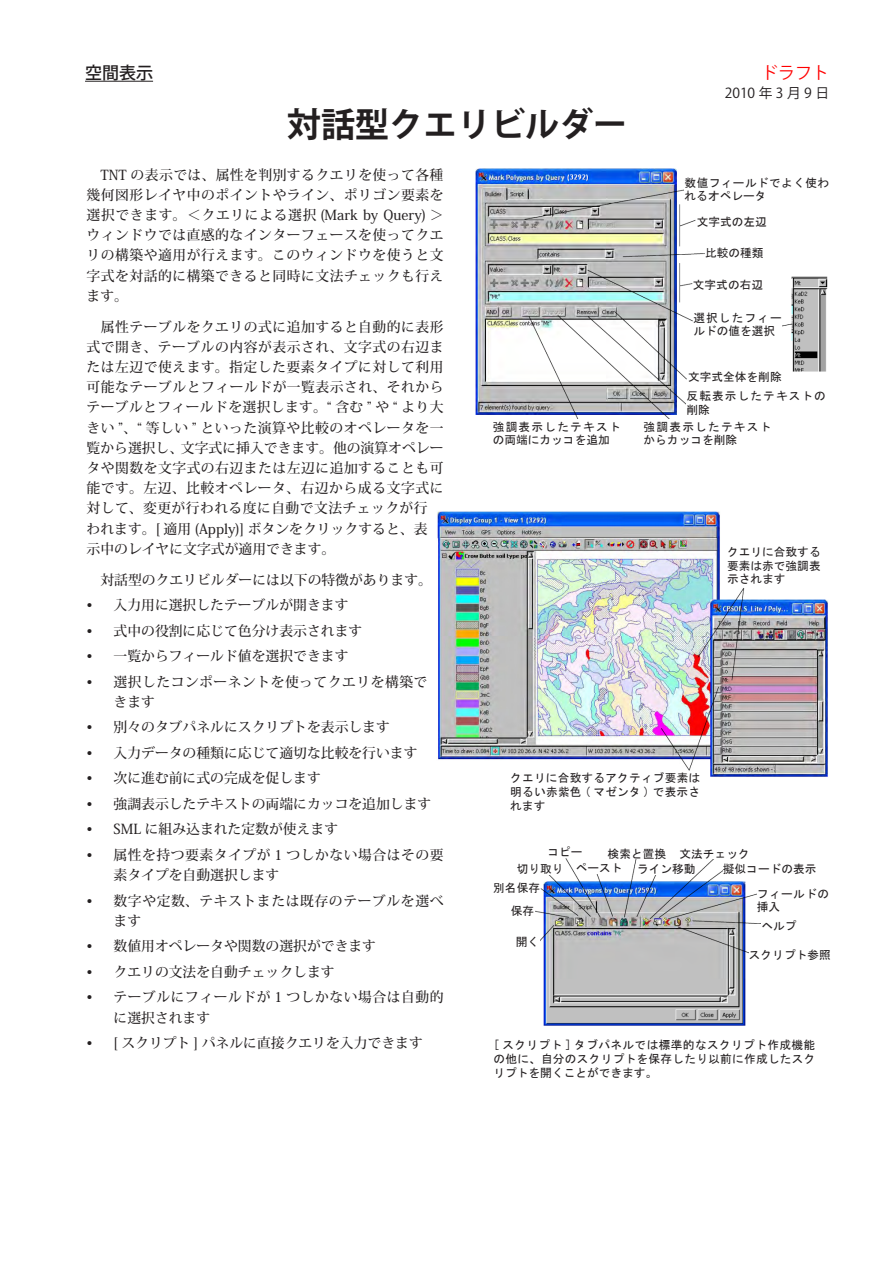
<style>
.page{position:relative;width:893px;height:1263px;background:#fff}
.page>*{position:absolute;margin:0;border:0;box-sizing:border-box;transform-origin:0 0}
.タイトル{font:700 34.05px "Koz Go Pro";color:#231f20}
.分類_下線{font:500 16.95px "Koz Go Pro";color:#231f20}
.肩_ドラフト{font:16.95px "Koz Go Pro";color:#f00}
.本文{font:500 13.8px/20.2px "Koz Min Pro";letter-spacing:.025em;color:#231f20;text-align:justify}
.本文-2{font:500 13.8px "Koz Min Pro";color:#231f20}
.右上日付{font:13.8px "Koz Go Pro";color:#231f20}
.画面の説明{font:11.7px/13.8px "MS Gothic";color:#231f20;text-align:justify}
.画面の説明-2{font:11.7px/13.8px "MS Gothic";letter-spacing:.035em;color:#231f20}
.画面の説明-3{font:11.7px/13.8px "MS Gothic";letter-spacing:.05em;color:#231f20}
.画面の説明-4{font:11.7px/13.8px "MS Gothic";letter-spacing:.105em;color:#231f20}
.画面の説明-5{font:11.7px/13.8px "MS Gothic";letter-spacing:.045em;color:#231f20}
.画面の説明-6{font:11.7px/13.8px "MS Gothic";letter-spacing:.09em;color:#231f20}
</style>
<div class="page">
<hr style="left:85px;top:81px;width:68px;height:1px;background:#231f20">
<img style="left:475px;top:168px;width:353px;height:251px">
<div style="left:685px;top:176px;width:144px;height:26px;background:#fff"></div>
<div style="left:697px;top:215px;width:70px;height:12px;background:#fff"></div>
<div style="left:705px;top:247px;width:59px;height:11px;background:#fff"></div>
<div style="left:693px;top:278px;width:70px;height:12px;background:#fff"></div>
<div style="left:688px;top:371px;width:94px;height:12px;background:#fff"></div>
<div style="left:687px;top:390px;width:139px;height:26px;background:#fff"></div>
<div style="left:693px;top:312px;width:89px;height:25px;background:#fff"></div>
<img style="left:437px;top:511px;width:391px;height:266px">
<div style="left:727px;top:546px;width:94px;height:39px;background:#fff"></div>
<div style="left:510px;top:772px;width:190px;height:39px;background:#fff"></div>
<img style="left:535px;top:858px;width:226px;height:168px">
<div style="left:516px;top:935px;width:23px;height:12px;background:#fff"></div>
<div style="left:493px;top:882px;width:47px;height:11px;background:#fff"></div>
<div style="left:517px;top:863px;width:46px;height:11px;background:#fff"></div>
<div style="left:576px;top:862px;width:47px;height:12px;background:#fff"></div>
<div style="left:608px;top:847px;width:58px;height:12px;background:#fff"></div>
<div style="left:637px;top:863px;width:59px;height:11px;background:#fff"></div>
<div style="left:679px;top:847px;width:71px;height:12px;background:#fff"></div>
<div style="left:723px;top:863px;width:93px;height:11px;background:#fff"></div>
<div style="left:757px;top:887px;width:72px;height:26px;background:#fff"></div>
<div style="left:749px;top:949px;width:82px;height:11px;background:#fff"></div>
<p class="分類_下線" style="left:85px;top:62px;width:70px">空間表示</p>
<p class="タイトル" style="left:287px;top:103px;width:342px">対話型クエリビルダー</p>
<p class="本文" style="left:87px;top:164px;width:359px">　TNT の表示では、属性を判別するクエリを使って各種幾何図形レイヤ中のポイントやライン、ポリゴン要素を選択できます。＜クエリによる選択 (Mark by Query &lt;(ウィンドウでは直感的なインターフェースを使ってクエリの構築や適用が行えます。このウィンドウを使うと文字式を対話的に構築できると同時に文法チェックも行えます。</p>
<p class="本文" style="left:87px;top:316px;width:359px;text-align:right">　属性テーブルをクエリの式に追加すると自動的に表形式で開き、テーブルの内容が表示され、文字式の右辺または左辺で使えます。指定した要素タイプに対して利用可能なテーブルとフィールドが一覧表示され、それからテーブルとフィールドを選択します。“ 含む ” や “ より大きい ”、“ 等しい ” といった演算や比較のオペレータを一文字式に挿入できます。他の演算オペレー</p>
<p class="本文" style="left:87px;top:437px;width:359px;text-align:left">覧から選択し、<br>タや関数を文字式の右辺または左辺に追加することも可能です。左辺、比較オペレータ、右辺から成る文字式に対して、変更が行われる度に自動で文法チェックが行われます。[ 適用 (Apply)] ボタンをクリックすると、表示中のレイヤに文字式が適用できます。</p>
<p class="本文-2" style="left:87px;top:570px;width:347px">　対話型のクエリビルダーには以下の特徴があります。</p>
<p class="本文-2" style="left:114px;top:595px;width:236px">入力用に選択したテーブルが開きます</p>
<p class="本文" style="left:87px;top:594px;width:8px">•</p>
<p class="本文" style="left:87px;top:620px;width:8px">•</p>
<p class="本文-2" style="left:114px;top:621px;width:250px">式中の役割に応じて色分け表示されます</p>
<p class="本文" style="left:87px;top:645px;width:8px">•</p>
<p class="本文-2" style="left:114px;top:646px;width:236px">一覧からフィールド値を選択できます</p>
<p class="本文" style="left:87px;top:671px;width:8px">•</p>
<p class="本文" style="left:114px;top:671px;width:315px">選択したコンポーネントを使ってクエリを構築で</p>
<p class="本文" style="left:87px;top:717px;width:8px">•</p>
<p class="本文" style="left:114px;top:691px;width:43px">きます</p>
<p class="本文-2" style="left:114px;top:717px;width:278px">別々のタブパネルにスクリプトを表示します</p>
<p class="本文" style="left:87px;top:742px;width:8px">•</p>
<p class="本文-2" style="left:114px;top:743px;width:306px">入力データの種類に応じて適切な比較を行います</p>
<p class="画面の説明-3" style="left:493px;top:419px;width:129px">強調表示したテキストの両端にカッコを追加</p>
<p class="肩_ドラフト" style="left:761px;top:62px;width:70px">ドラフト</p>
<p class="右上日付" style="left:725px;top:84px;width:106px">2010 年 3 月 9 日</p>
<p class="画面の説明-2" style="left:685px;top:175px;width:146px">数値フィールドでよく使われるオペレータ</p>
<p class="画面の説明" style="left:697px;top:214px;width:72px">文字式の左辺</p>
<p class="画面の説明" style="left:705px;top:246px;width:60px">比較の種類</p>
<p class="画面の説明" style="left:693px;top:277px;width:72px">文字式の右辺</p>
<p class="画面の説明-5" style="left:693px;top:310px;width:90px">選択したフィールドの値を選択</p>
<p class="画面の説明" style="left:688px;top:370px;width:95px">文字式全体を削除</p>
<p class="画面の説明-6" style="left:687px;top:389px;width:141px">反転表示したテキストの削除</p>
<p class="画面の説明-4" style="left:644px;top:419px;width:129px">強調表示したテキストからカッコを削除</p>
<p class="画面の説明" style="left:727px;top:545px;width:95px">クエリに合致する要素は赤で強調表示されます</p>
<p class="本文" style="left:87px;top:768px;width:8px">•</p>
<p class="本文-2" style="left:114px;top:768px;width:209px">次に進む前に式の完成を促します</p>
<p class="本文" style="left:87px;top:793px;width:8px">•</p>
<p class="本文-2" style="left:114px;top:794px;width:319px">強調表示したテキストの両端にカッコを追加します</p>
<p class="本文" style="left:87px;top:819px;width:8px">•</p>
<p class="本文-2" style="left:114px;top:819px;width:226px">SML に組み込まれた定数が使えます</p>
<p class="本文" style="left:87px;top:844px;width:8px">•</p>
<p class="本文" style="left:114px;top:844px;width:331px">属性を持つ要素タイプが 1 つしかない場合はその要</p>
<p class="本文" style="left:87px;top:890px;width:8px">•</p>
<p class="本文-2" style="left:114px;top:865px;width:167px">素タイプを自動選択します</p>
<p class="本文" style="left:114px;top:890px;width:332px">数字や定数、テキストまたは既存のテーブルを選べ</p>
<p class="本文" style="left:87px;top:935px;width:8px">•</p>
<p class="本文" style="left:114px;top:910px;width:29px">ます</p>
<p class="本文-2" style="left:114px;top:936px;width:264px">数値用オペレータや関数の選択ができます</p>
<p class="本文" style="left:87px;top:961px;width:8px">•</p>
<p class="本文-2" style="left:114px;top:962px;width:223px">クエリの文法を自動チェックします</p>
<p class="本文" style="left:87px;top:987px;width:8px">•</p>
<p class="本文" style="left:114px;top:987px;width:331px">テーブルにフィールドが 1 つしかない場合は自動的</p>
<p class="本文-2" style="left:114px;top:1007px;width:98px">に選択されます</p>
<p class="本文-2" style="left:87px;top:1033px;width:338px">• [ スクリプト ] パネルに直接クエリを入力できます</p>
<p class="画面の説明" style="left:510px;top:771px;width:191px">クエリに合致するアクティブ要素は明るい赤紫色 ( マゼンタ ) で表示されます</p>
<p class="画面の説明" style="left:547px;top:845px;width:37px">コピー</p>
<p class="画面の説明" style="left:576px;top:861px;width:48px">ペースト</p>
<p class="画面の説明" style="left:608px;top:846px;width:60px">検索と置換</p>
<p class="画面の説明" style="left:637px;top:862px;width:60px">ライン移動</p>
<p class="画面の説明" style="left:679px;top:846px;width:72px">文法チェック</p>
<p class="画面の説明" style="left:723px;top:862px;width:95px">擬似コードの表示</p>
<p class="画面の説明" style="left:517px;top:862px;width:48px">切り取り</p>
<p class="画面の説明" style="left:493px;top:881px;width:48px">別名保存</p>
<p class="画面の説明" style="left:511px;top:904px;width:25px">保存</p>
<p class="画面の説明" style="left:516px;top:934px;width:25px">開く</p>
<p class="画面の説明-2" style="left:757px;top:886px;width:74px">フィールドの挿入</p>
<p class="画面の説明" style="left:749px;top:948px;width:83px">スクリプト参照</p>
<p class="画面の説明" style="left:761px;top:919px;width:37px">ヘルプ</p>
<p class="画面の説明" style="left:493px;top:1038px;width:323px">[ スクリプト ] タブパネルでは標準的なスクリプト作成機能の他に、自分のスクリプトを保存したり以前に作成したスクリプトを開くことができます。</p>
</div>
